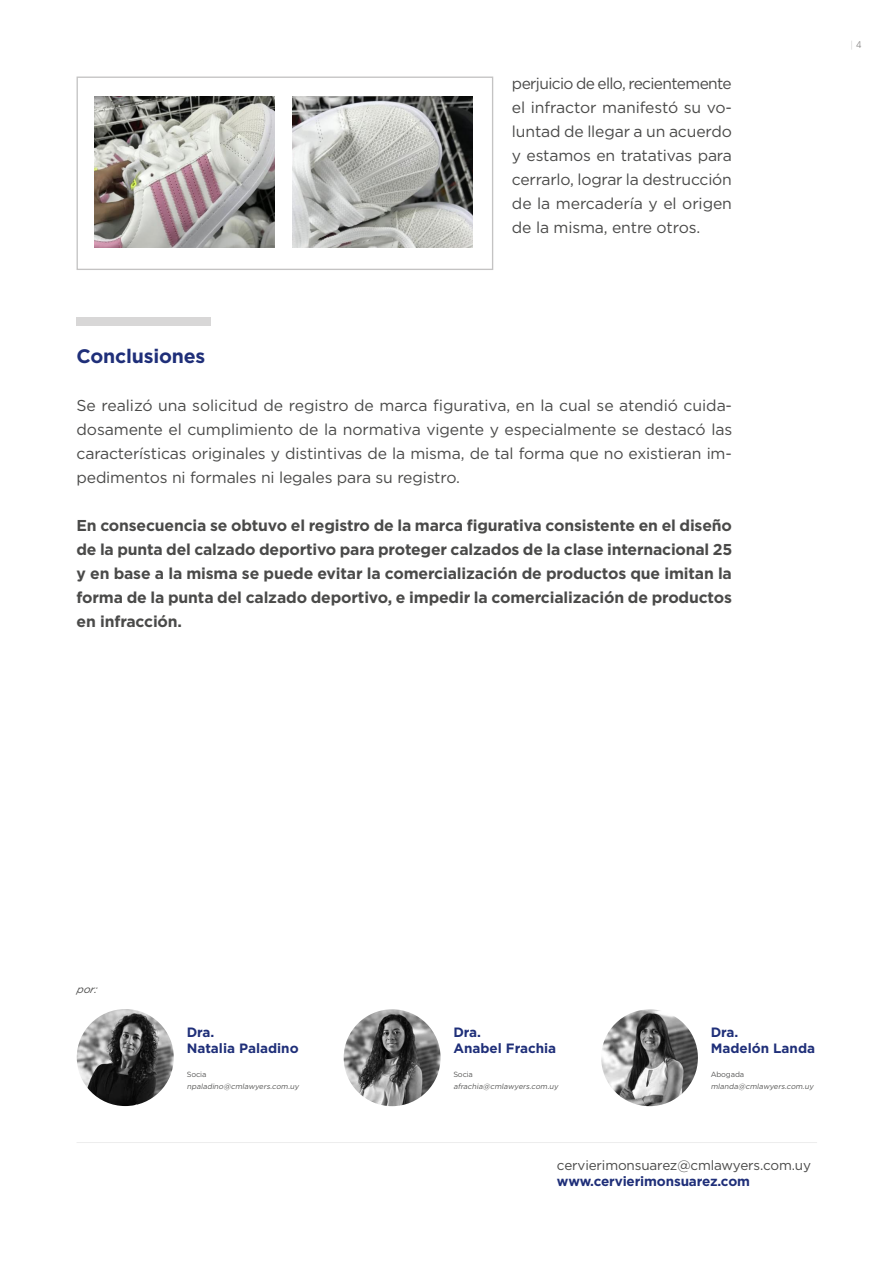
<style>
.page{position:relative;width:893px;height:1263px;background:#fff}
.page>*{position:absolute;margin:0;border:0;box-sizing:border-box;transform-origin:0 0}
.t1{font:700 19.5px "Gotham";letter-spacing:-.01em;color:#1f2f79}
.t2{font:15.75px/24px "Gotham";letter-spacing:-.01em;color:#4a4a49;text-align:justify}
.t3{font:700 15.75px/24px "Gotham";letter-spacing:-.01em;color:#4a4a49;text-align:justify}
.t4{font:700 13.5px/16.5px "Gotham";color:#1f2f79}
.t5{font:13.5px "Gotham";letter-spacing:-.01em;color:#4a4a49}
.t6{font:italic 10.5px "Gotham";color:#4a4a49}
.t7{font:9px "Clan";color:#c4c3c3}
.t8{font:italic 7.5px "Gotham";color:#575756}
.t9{font:7.5px "Gotham";letter-spacing:-.02em;color:#575756}
.s1{color:#757372}
</style>
<div class="page">
<div style="left:77px;top:317px;width:134px;height:9px;background:#d8d7d7"></div>
<div style="left:77px;top:77px;width:416px;height:193px;border:1px solid #c4c3c3"></div>
<img style="left:94px;top:96px;width:181px;height:151px">
<img style="left:293px;top:96px;width:180px;height:151px">
<img style="left:344px;top:1009px;width:97px;height:97px;border-radius:48px">
<hr style="left:77px;top:1142px;width:740px;height:1px;background:#ededed">
<img style="left:77px;top:1009px;width:97px;height:97px;border-radius:48px">
<img style="left:601px;top:1009px;width:97px;height:97px;border-radius:48px">
<p class="t2" style="left:512px;top:71px;width:222px">perjuicio de ello, recientemente el infractor manifestó su vo&shy;luntad de llegar a un acuerdo y estamos en tratativas para cerrarlo, lograr la destrucción de la mercadería y el origen de la misma, entre otros.</p>
<p class="t1" style="left:77px;top:343px;width:130px">Conclusiones</p>
<p class="t2" style="left:77px;top:393px;width:657px">Se realizó una solicitud de registro de marca figurativa, en la cual se atendió cuida&shy;dosamente el cumplimiento de la normativa vigente y especialmente se destacó las características originales y distintivas de la misma, de tal forma que no existieran im&shy;pedimentos ni formales ni legales para su registro.</p>
<p class="t3" style="left:77px;top:514px;width:657px">En consecuencia se obtuvo el registro de la marca figurativa consistente en el diseño de la punta del calzado deportivo para proteger calzados de la clase internacional 25 y en base a la misma se puede evitar la comercialización de productos que imitan la forma de la punta del calzado deportivo, e impedir la comercialización de productos en infracción.</p>
<p class="t7" style="left:850px;top:40px;width:13px">| <span class="s1">4</span></p>
<p class="t6" style="left:77px;top:983px;width:24px">p or:</p>
<p class="t4" style="left:187px;top:1024px;width:113px">Dra.<br>Natalia Paladino</p>
<p class="t9" style="left:187px;top:1070px;width:21px">Socia</p>
<p class="t8" style="left:187px;top:1082px;width:115px">npaladino@cmlawyers.com.uy</p>
<p class="t4" style="left:453px;top:1024px;width:104px">Dra.<br>Anabel Frachia</p>
<p class="t9" style="left:453px;top:1070px;width:21px">Socia</p>
<p class="t8" style="left:453px;top:1082px;width:108px">afrachia@cmlawyers.com.uy</p>
<p class="t4" style="left:711px;top:1024px;width:106px">Dra.<br>Madelón Landa</p>
<p class="t9" style="left:711px;top:1070px;width:35px">Abogada</p>
<p class="t8" style="left:711px;top:1082px;width:106px">mlanda@cmlawyers.com.uy</p>
<p class="t5" style="left:557px;top:1156px;width:256px">cervierimonsuarez@cmlawyers.com.uy</p>
<p class="t4" style="left:557px;top:1173px;width:194px">www.cervierimonsuarez.com</p>
</div>
